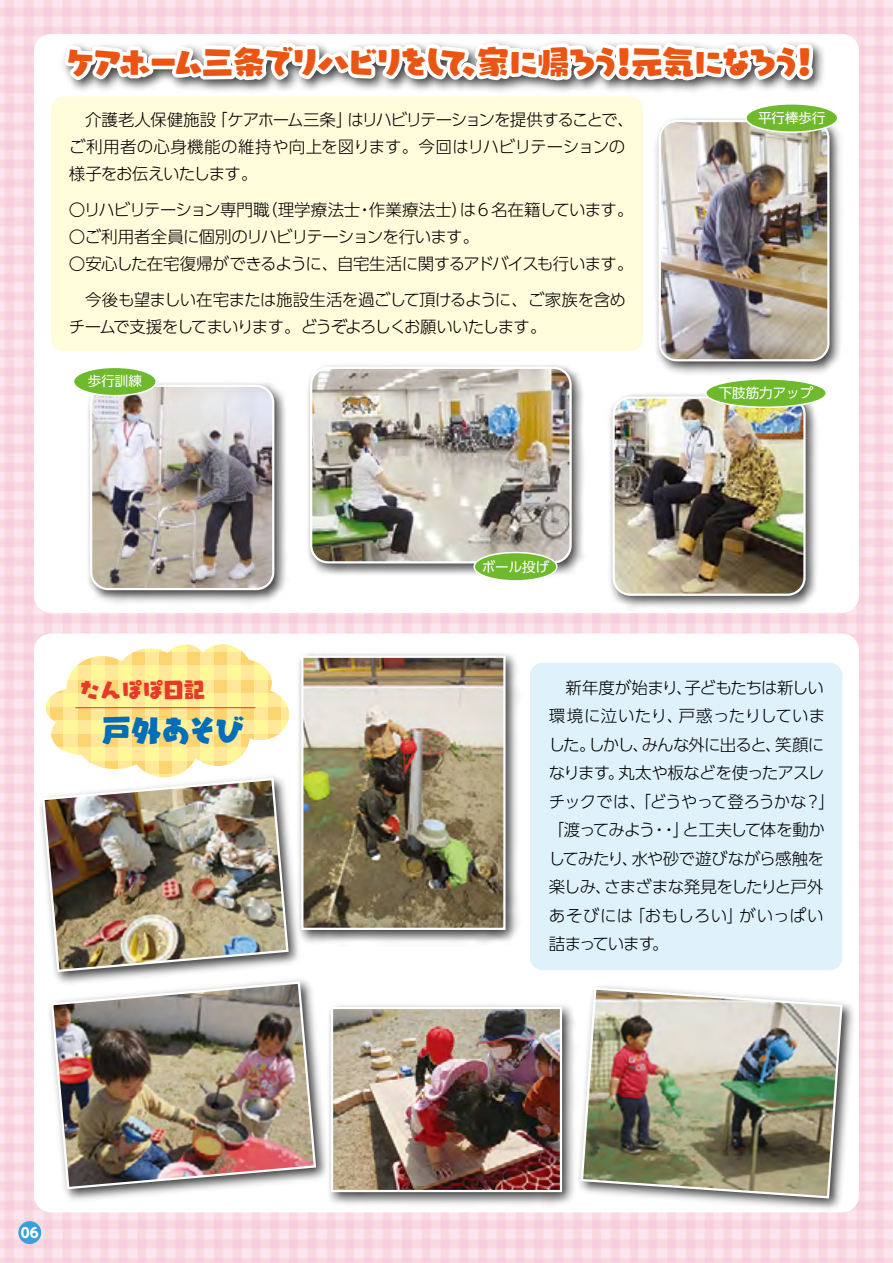
<style>
.page{position:relative;width:893px;height:1263px;background:#fff}
.page>*{position:absolute;margin:0;border:0;box-sizing:border-box;transform-origin:0 0}
.t1{font:31.5px "Yuruka Std UB";letter-spacing:-.12em;color:#ea5514}
.t2{font:30px "Yuruka Std UB";letter-spacing:-.065em;color:#036eb8}
.t3{font:21px "Yuruka Std UB";color:#e83828}
.t4{font:300 16.5px/28.5px "UD Shin Go Pr 6 N";letter-spacing:-.045em;color:#000}
.t5{font:13.5px "UD Shin Go Pr 6";color:#fff}
.t6{font:700 13.5px "UD Shin Go Pr 6 N";color:#fff}
</style>
<div class="page">
<svg style="left:46px;top:644px;width:243px;height:125px"></svg>
<img style="left:817px;top:111px;width:24px;height:262px">
<img style="left:817px;top:126px;width:11px;height:234px">
<img style="left:610px;top:388px;width:213px;height:220px">
<img style="left:614px;top:464px;width:190px;height:131px">
<div style="left:612px;top:396px;width:194px;height:200px;border:2px solid #fff;border-radius:17px"></div>
<img style="left:308px;top:464px;width:276px;height:114px">
<img style="left:311px;top:464px;width:260px;height:98px">
<img style="left:298px;top:653px;width:221px;height:290px">
<img style="left:304px;top:659px;width:199px;height:268px">
<div style="left:301px;top:656px;width:205px;height:274px;border:2px solid #fff"></div>
<img style="left:40px;top:769px;width:266px;height:194px">
<img style="left:41px;top:777px;width:249px;height:196px">
<img style="left:49px;top:973px;width:273px;height:227px">
<img style="left:50px;top:980px;width:267px;height:210px">
<img style="left:322px;top:1005px;width:244px;height:210px">
<img style="left:334px;top:1010px;width:225px;height:179px">
<div style="left:331px;top:1007px;width:231px;height:185px;border:2px solid #fff"></div>
<img style="left:566px;top:976px;width:298px;height:240px">
<img style="left:580px;top:986px;width:264px;height:214px">
<img style="left:81px;top:376px;width:211px;height:242px">
<img style="left:91px;top:388px;width:182px;height:201px">
<div style="left:90px;top:385px;width:184px;height:205px;border:2px solid #fff;border-radius:17px"></div>
<div style="left:530px;top:663px;width:312px;height:307px;background:#dff2fc;border-radius:13px"></div>
<div style="left:51px;top:96px;width:592px;height:255px;background:#fffcdb;border-radius:13px"></div>
<img style="left:52px;top:31px;width:782px;height:66px">
<svg style="left:0;top:41px;width:159px;height:256px"></svg>
<div style="left:148px;top:55px;width:31px;height:14px;border:8px solid #fff"></div>
<img style="left:168px;top:0;width:649px;height:464px">
<div style="left:73px;top:367px;width:84px;height:29px;border:3px solid #fff;border-radius:50%"></div>
<div style="left:74px;top:368px;width:81px;height:27px;background:#6fba2c;border-radius:50%"></div>
<div style="left:473px;top:552px;width:85px;height:30px;border:3px solid #fff;border-radius:50%"></div>
<div style="left:475px;top:553px;width:81px;height:27px;background:#6fba2c;border-radius:50%"></div>
<div style="left:705px;top:378px;width:122px;height:30px;border:3px solid #fff;border-radius:50%"></div>
<div style="left:707px;top:380px;width:118px;height:26px;background:#6fba2c;border-radius:50%"></div>
<div style="left:745px;top:103px;width:93px;height:30px;border:3px solid #fff;border-radius:50%"></div>
<div style="left:747px;top:105px;width:90px;height:26px;background:#6fba2c;border-radius:50%"></div>
<hr style="left:75px;top:707px;width:180px;height:1px;background:#e83828">
<div style="left:18px;top:1221px;width:23px;height:23px;background:#38a1db;border-radius:50%"></div>
<h1 class="t1" style="left:65px;top:36px;width:757px">ケアホーム三条でリハビリをして、家に帰ろう！元気になろう！</h1>
<p class="t4" style="left:69px;top:105px;width:567px;line-height:27px">　介護老人保健施設「ケアホーム三条」はリハビリテーションを提供することで、ご利用者の心身機能の維持や向上を図ります。今回はリハビリテーションの様子をお伝えいたします。</p>
<p class="t4" style="left:69px;top:195px;width:566px;line-height:27px">〇リハビリテーション専門職（理学療法士・作業療法士）は6 名在籍しています。〇ご利用者全員に個別のリハビリテーションを行います。<br>〇安心した在宅復帰ができるように、自宅生活に関するアドバイスも行います。</p>
<p class="t4" style="left:69px;top:285px;width:559px;line-height:27px">　今後も望ましい在宅または施設生活を過ごして頂けるように、ご家族を含めチームで支援をしてまいります。どうぞよろしくお願いいたします。</p>
<p class="t5" style="left:758px;top:107px;width:69px">平行棒歩行</p>
<p class="t5" style="left:88px;top:370px;width:55px">歩行訓練</p>
<p class="t3" style="left:79px;top:673px;width:127px">たんぽぽ日記</p>
<h2 class="t2" style="left:102px;top:705px;width:144px">戸外あそび</h2>
<p class="t5" style="left:482px;top:556px;width:69px">ボール投げ</p>
<p class="t5" style="left:719px;top:382px;width:96px">下肢筋力アップ</p>
<p class="t4" style="left:548px;top:672px;width:289px">　新年度が始まり、子どもたちは新しい環境に泣いたり、戸惑ったりしていました。しかし、みんな外に出ると、笑顔になります。丸太や板などを使ったアスレチックでは、「どうやって登ろうかな？」「渡ってみよう・・」と工夫して体を動かしてみたり、水や砂で遊びながら感触を楽しみ、さまざまな発見をしたりと戸外あそびには「おもしろい」がいっぱい詰まっています。</p>
<p class="t6" style="left:21px;top:1222px;width:19px">06</p>
</div>
